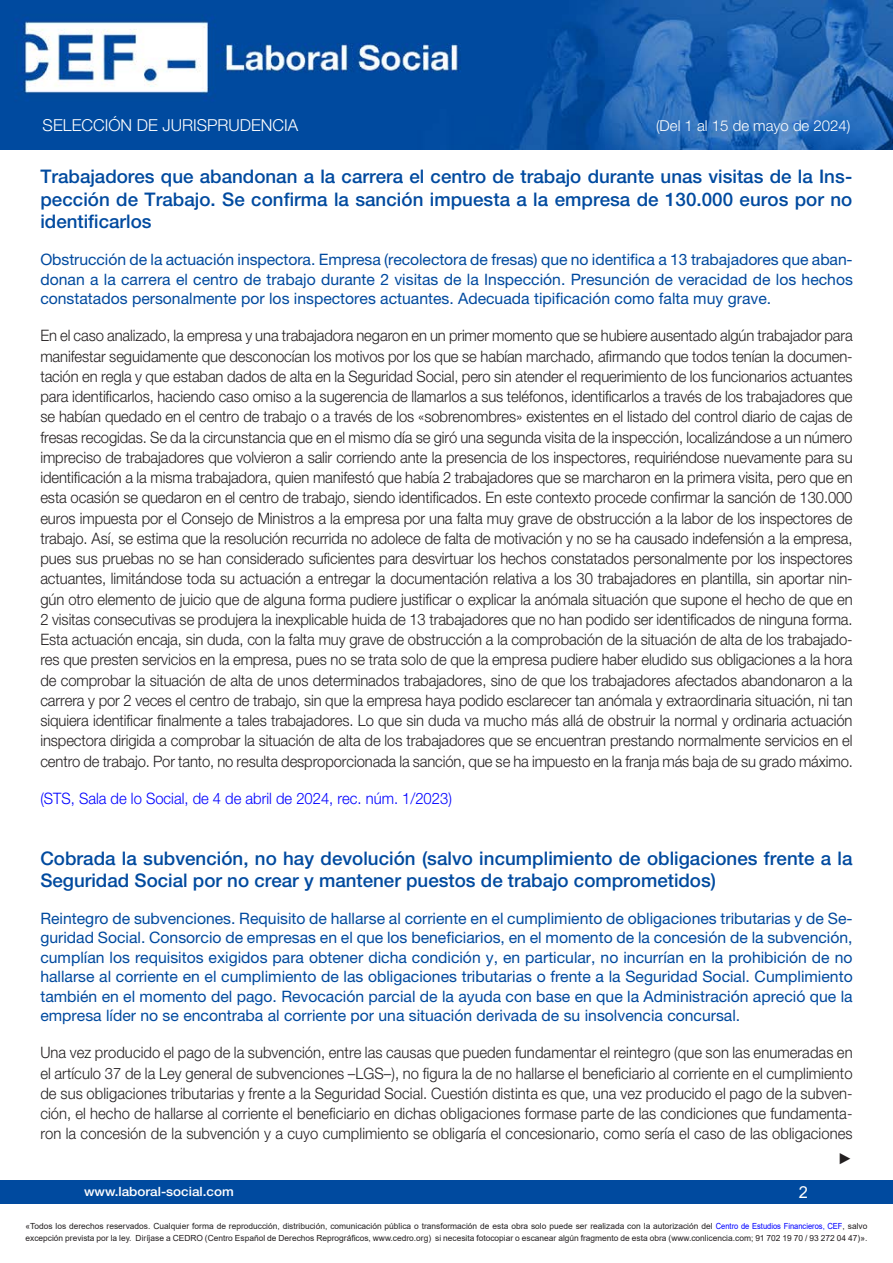
<style>
.page{position:relative;width:893px;height:1263px;background:#fff}
.page>*{position:absolute;margin:0;border:0;box-sizing:border-box;transform-origin:0 0}
.Cabecera_nuevo{font:500 18.75px/22.5px "Helvetica Neue LT Std";color:#004a9f;text-align:justify}
.t1{font:300 16.5px "Helvetica Neue LT Std";color:#fff}
.t2{font:16.5px "Arial";color:#fff}
.Contenido_nuevo{font:300 15.75px/20.2px "Helvetica Neue LT Std";color:#231f20;text-align:justify;scale:.94 1}
.Subcabecera{font:15.75px/19.5px "Helvetica Neue LT Std";color:#004a9f;text-align:justify}
.Contenido_nuevo-2{font:300 15.75px "Helvetica Neue LT Std";color:#00f;scale:.94 1}
.Contenido_nuevo-3{font:15.75px "Arial";color:#231f20;scale:.94 1}
.t3{font:300 15px "Helvetica Neue LT Std";color:#fff}
.t4{font:500 12.75px "Helvetica Neue LT Std";color:#fff;scale:1.06 1}
.t5{font:8.4px/12px "Arial";color:#231f20}
.s1{color:#00f}
</style>
<div class="page">
<div style="left:0;top:1180px;width:893px;height:23px;background:#004a9f"></div>
<img style="left:0;top:0;width:893px;height:149px">
<p class="t1" style="left:43px;top:115px;width:257px">SELECCIÓN DE JURISPRUDENCIA</p>
<p class="t3" style="left:656px;top:117px;width:196px">(Del 1 al 15 de mayo de 2024)</p>
<p class="Cabecera_nuevo" style="left:40px;top:165px;width:814px">Trabajadores que abandonan a la carrera el centro de trabajo durante unas visitas de la Ins&shy;pección de Trabajo. Se confirma la sanción impuesta a la empresa de 130.000 euros por no identificarlos</p>
<p class="Subcabecera" style="left:40px;top:249px;width:814px">Obstrucción de la actuación inspectora. Empresa (recolectora de fresas) que no identifica a 13 trabajadores que aban&shy;donan a la carrera el centro de trabajo durante 2 visitas de la Inspección. Presunción de veracidad de los hechos constatados personalmente por los inspectores actuantes. Adecuada tipificación como falta muy grave.</p>
<p class="Contenido_nuevo" style="left:40px;top:325px;width:866px">En el caso analizado, la empresa y una trabajadora negaron en un primer momento que se hubiere ausentado algún trabajador para manifestar seguidamente que desconocían los motivos por los que se habían marchado, afirmando que todos tenían la documen&shy;tación en regla y que estaban dados de alta en la Seguridad Social, pero sin atender el requerimiento de los funcionarios actuantes para identificarlos, haciendo caso omiso a la sugerencia de llamarlos a sus teléfonos, identificarlos a través de los trabajadores que se habían quedado en el centro de trabajo o a través de los «sobrenombres» existentes en el listado del control diario de cajas de fresas recogidas. Se da la circunstancia que en el mismo día se giró una segunda visita de la inspección, localizándose a un número impreciso de trabajadores que volvieron a salir corriendo ante la presencia de los inspectores, requiriéndose nuevamente para su identificación a la misma trabajadora, quien manifestó que había 2 trabajadores que se marcharon en la primera visita, pero que en esta ocasión se quedaron en el centro de trabajo, siendo identificados. En este contexto procede confirmar la sanción de 130.000 euros impuesta por el Consejo de Ministros a la empresa por una falta muy grave de obstrucción a la labor de los inspectores de trabajo. Así, se estima que la resolución recurrida no adolece de falta de motivación y no se ha causado indefensión a la empresa, pues sus pruebas no se han considerado suficientes para desvirtuar los hechos constatados personalmente por los inspectores actuantes, limitándose toda su actuación a entregar la documentación relativa a los 30 trabajadores en plantilla, sin aportar nin&shy;gún otro elemento de juicio que de alguna forma pudiere justificar o explicar la anómala situación que supone el hecho de que en 2 visitas consecutivas se produjera la inexplicable huida de 13 trabajadores que no han podido ser identificados de ninguna forma.<br>Esta actuación encaja, sin duda, con la falta muy grave de obstrucción a la comprobación de la situación de alta de los trabajado&shy;res que presten servicios en la empresa, pues no se trata solo de que la empresa pudiere haber eludido sus obligaciones a la hora de comprobar la situación de alta de unos determinados trabajadores, sino de que los trabajadores afectados abandonaron a la carrera y por 2 veces el centro de trabajo, sin que la empresa haya podido esclarecer tan anómala y extraordinaria situación, ni tan siquiera identificar finalmente a tales trabajadores. Lo que sin duda va mucho más allá de obstruir la normal y ordinaria actuación inspectora dirigida a comprobar la situación de alta de los trabajadores que se encuentran prestando normalmente servicios en el centro de trabajo. Por tanto, no resulta desproporcionada la sanción, que se ha impuesto en la franja más baja de su grado máximo.</p>
<p class="Contenido_nuevo-2" style="left:40px;top:789px;width:439px">(STS, Sala de lo Social, de 4 de abril de 2024, rec. núm. 1/2023)</p>
<p class="Cabecera_nuevo" style="left:40px;top:846px;width:814px">Cobrada la subvención, no hay devolución (salvo incumplimiento de obligaciones frente a la<br>Seguridad Social por no crear y mantener puestos de trabajo comprometidos)</p>
<p class="Subcabecera" style="left:40px;top:908px;width:814px">Reintegro de subvenciones. Requisito de hallarse al corriente en el cumplimiento de obligaciones tributarias y de Se&shy;guridad Social. Consorcio de empresas en el que los beneficiarios, en el momento de la concesión de la subvención, cumplían los requisitos exigidos para obtener dicha condición y, en particular, no incurrían en la prohibición de no hallarse al corriente en el cumplimiento de las obligaciones tributarias o frente a la Seguridad Social. Cumplimiento también en el momento del pago. Revocación parcial de la ayuda con base en que la Administración apreció que la empresa líder no se encontraba al corriente por una situación derivada de su insolvencia concursal.</p>
<p class="Contenido_nuevo" style="left:40px;top:1042px;width:866px">Una vez producido el pago de la subvención, entre las causas que pueden fundamentar el reintegro (que son las enumeradas en el artículo 37 de la Ley general de subvenciones –LGS–), no figura la de no hallarse el beneficiario al corriente en el cumplimiento de sus obligaciones tributarias y frente a la Seguridad Social. Cuestión distinta es que, una vez producido el pago de la subven&shy;ción, el hecho de hallarse al corriente el beneficiario en dichas obligaciones formase parte de las condiciones que fundamenta&shy;ron la concesión de la subvención y a cuyo cumplimiento se obligaría el concesionario, como sería el caso de las obligaciones</p>
<p class="Contenido_nuevo-3" style="left:838px;top:1147px;width:17px">►</p>
<p class="t4" style="left:84px;top:1184px;width:143px">www.laboral-social.com</p>
<p class="t2" style="left:799px;top:1180px;width:11px">2</p>
<p class="t5" style="left:26px;top:1220px;width:843px">«Todos los derechos reservados. Cualquier forma de reproducción, distribución, comunicación pública o transformación de esta obra solo puede ser realizada con la autorización del <span class="s1">Centro de Estudios Financieros, CEF</span>, salvo excepción prevista por la ley. Diríjase a CEDRO (Centro Español de Derechos Reprográficos, www.cedro.org) si necesita fotocopiar o escanear algún fragmento de esta obra (www.conlicencia.com; 91 702 19 70 / 93 272 04 47)».</p>
</div>
